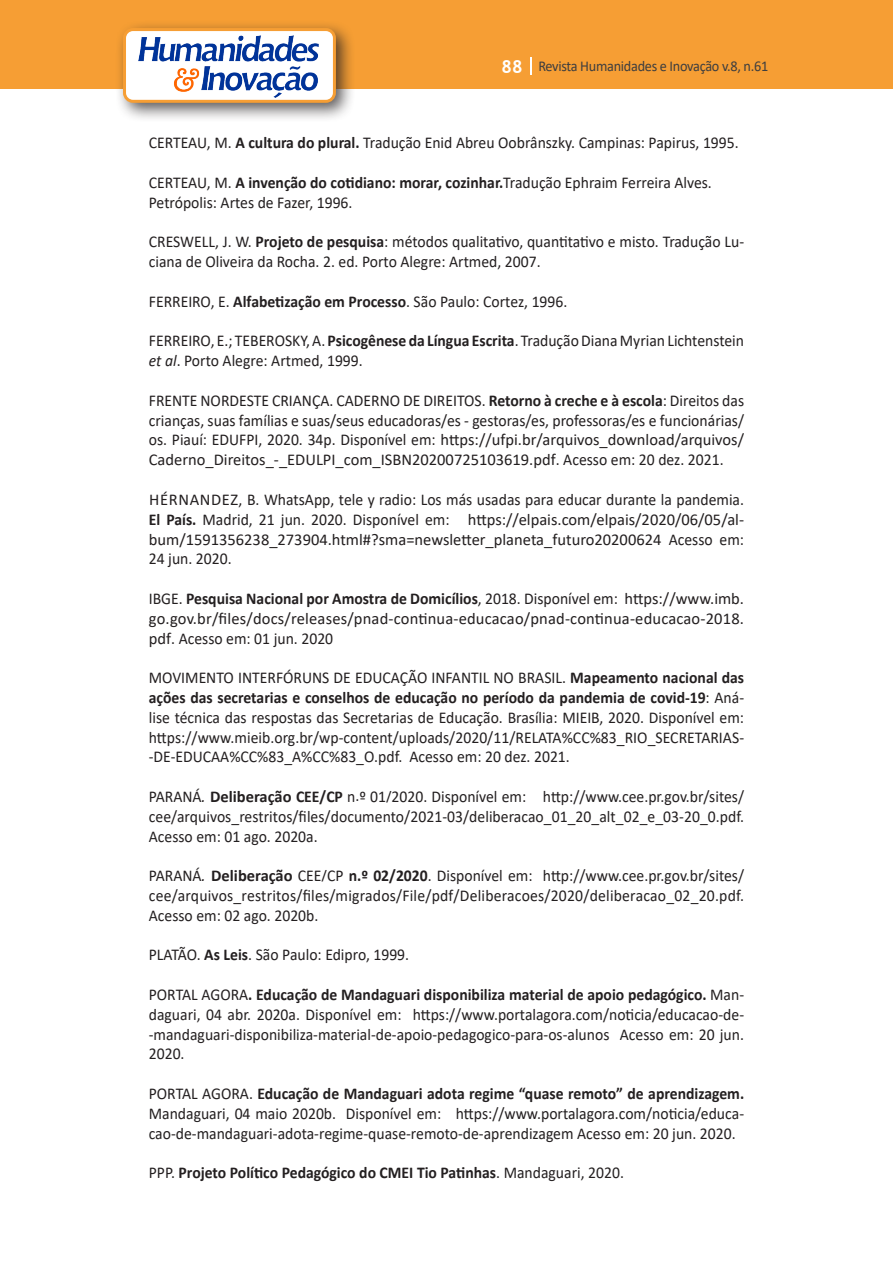
<style>
.page{position:relative;width:893px;height:1263px;background:#fff}
.page>*{position:absolute;margin:0;border:0;box-sizing:border-box;transform-origin:0 0}
.Texto{font:16.5px/19.8px "Calibri";color:#231f20;text-align:justify;scale:.95 1}
.Texto-2{font:16.5px/19.8px "Calibri";color:#231f20;text-align:justify}
.Texto-3{font:700 16.5px "Calibri";color:#231f20;scale:.95 1}
.t1{font:15px "Calibri";letter-spacing:-.02em;color:#3e3e3f;scale:.95 1}
.s1{font-family:"Trebuchet MS";font-weight:700;font-size:18px;color:#fff}
.s2{font-weight:700}
.s3{font-style:italic}
.s4{font-weight:400}
</style>
<div class="page">
<div style="left:0;top:0;width:893px;height:88px;background:#f69e34"></div>
<svg style="left:530px;top:57px;width:2px;height:18px"></svg>
<div style="left:115px;top:20px;width:241px;height:103px;background:#231f20;opacity:.75"></div>
<div style="left:125px;top:30px;width:209px;height:71px;background:#fff;border-radius:9px"></div>
<img style="left:138px;top:35px;width:181px;height:62px">
<div style="left:123px;top:28px;width:213px;height:75px;border:3px solid #f69e34;border-radius:9px"></div>
<p class="t1" style="left:501px;top:56px;width:282px"><span class="s1">88</span> Revista Humanidades e Inovação v.8, n.61</p>
<p class="Texto" style="left:149px;top:133px;width:622px">CERTEAU, M. <span class="s2">A cultura do plural.</span> Tradução Enid Abreu Oobrânszky. Campinas: Papirus, 1995.</p>
<p class="Texto" style="left:149px;top:172px;width:594px">CERTEAU, M. <span class="s2">A invenção do cotidiano: morar, cozinhar.</span>Tradução Ephraim Ferreira Alves.<br>Petrópolis: Artes de Fazer, 1996.</p>
<p class="Texto" style="left:149px;top:232px;width:628px">CRESWELL, J. W. <span class="s2">Projeto de pesquisa</span>: métodos qualitativo, quantitativo e misto. Tradução Lu&shy;ciana de Oliveira da Rocha. 2. ed. Porto Alegre: Artmed, 2007.</p>
<p class="Texto" style="left:149px;top:291px;width:442px">FERREIRO, E. <span class="s2">Alfabetização em Processo</span>. São Paulo: Cortez, 1996.</p>
<p class="Texto" style="left:149px;top:331px;width:628px">FERREIRO, E.; TEBEROSKY, A. <span class="s2">Psicogênese da Língua Escrita</span>. Tradução Diana Myrian Lichtenstein <span class="s3">et al</span>. Porto Alegre: Artmed, 1999.</p>
<p class="Texto" style="left:149px;top:390px;width:628px">FRENTE NORDESTE CRIANÇA. CADERNO DE DIREITOS. <span class="s2">Retorno à creche e à escola</span>: Direitos das crianças, suas famílias e suas/seus educadoras/es - gestoras/es, professoras/es e funcionárias/ os. Piauí: EDUFPI, 2020. 34p. Disponível em: https://ufpi.br/arquivos_download/arquivos/ Caderno_Direitos_-_EDULPI_com_ISBN20200725103619.pdf. Acesso em: 20 dez. 2021.</p>
<p class="Texto-2" style="left:149px;top:489px;width:597px">HÉRNANDEZ, B. WhatsApp, tele y radio: Los más usadas para educar durante la pandemia.<br><span class="s2">El País.</span> Madrid, 21 jun. 2020. Disponível em: https://elpais.com/elpais/2020/06/05/al&shy;bum/1591356238_273904.html#?sma=newsletter_planeta_futuro20200624 Acesso em:<br>24 jun. 2020.</p>
<p class="Texto" style="left:149px;top:588px;width:628px">IBGE. <span class="s2">Pesquisa Nacional por Amostra de Domicílios</span>, 2018. Disponível em: https://www.imb. go.gov.br/files/docs/releases/pnad-continua-educacao/pnad-continua-educacao-2018. pdf. Acesso em: 01 jun. 2020</p>
<p class="Texto" style="left:149px;top:667px;width:628px">MOVIMENTO INTERFÓRUNS DE EDUCAÇÃO INFANTIL NO BRASIL. <span class="s2">Mapeamento nacional das ações das secretarias e conselhos de educação no período da pandemia de covid-19</span>: Aná&shy;lise técnica das respostas das Secretarias de Educação. Brasília: MIEIB, 2020. Disponível em: https://www.mieib.org.br/wp-content/uploads/2020/11/RELATA%CC%83_RIO_SECRETARIAS--DE-EDUCAA%CC%83_A%CC%83_O.pdf. Acesso em: 20 dez. 2021.</p>
<p class="Texto" style="left:149px;top:786px;width:628px">PARANÁ<span class="s3">.</span> <span class="s2">Deliberação CEE/CP</span> n.º 01/2020. Disponível em: http://www.cee.pr.gov.br/sites/ cee/arquivos_restritos/files/documento/2021-03/deliberacao_01_20_alt_02_e_03-20_0.pdf.<br>Acesso em: 01 ago. 2020a.</p>
<p class="Texto" style="left:149px;top:865px;width:628px">PARANÁ<span class="s3">.</span> <span class="s2">Deliberação</span> CEE/CP <span class="s2">n.º 02/2020</span>. Disponível em: http://www.cee.pr.gov.br/sites/ cee/arquivos_restritos/files/migrados/File/pdf/Deliberacoes/2020/deliberacao_02_20.pdf.<br>Acesso em: 02 ago. 2020b.</p>
<p class="Texto" style="left:149px;top:944px;width:276px">PLATÃO. <span class="s2">As Leis</span>. São Paulo: Edipro, 1999.</p>
<p class="Texto" style="left:149px;top:984px;width:628px">PORTAL AGORA<span class="s2">. Educação de Mandaguari disponibiliza material de apoio pedagógico.</span> Man&shy;daguari, 04 abr. 2020a. Disponível em: https://www.portalagora.com/noticia/educacao-de--mandaguari-disponibiliza-material-de-apoio-pedagogico-para-os-alunos Acesso em: 20 jun.<br>2020.</p>
<p class="Texto" style="left:149px;top:1083px;width:628px">PORTAL AGORA. <span class="s2">Educação de Mandaguari adota regime “quase remoto” de aprendizagem.<br></span>Mandaguari, 04 maio 2020b. Disponível em: https://www.portalagora.com/noticia/educa&shy;cao-de-mandaguari-adota-regime-quase-remoto-de-aprendizagem Acesso em: 20 jun. 2020.</p>
<p class="Texto-3" style="left:149px;top:1161px;width:502px"><span class="s4">PPP.</span> Projeto Político Pedagógico do CMEI Tio Patinhas<span class="s4">. Mandaguari, 2020.</span></p>
</div>
